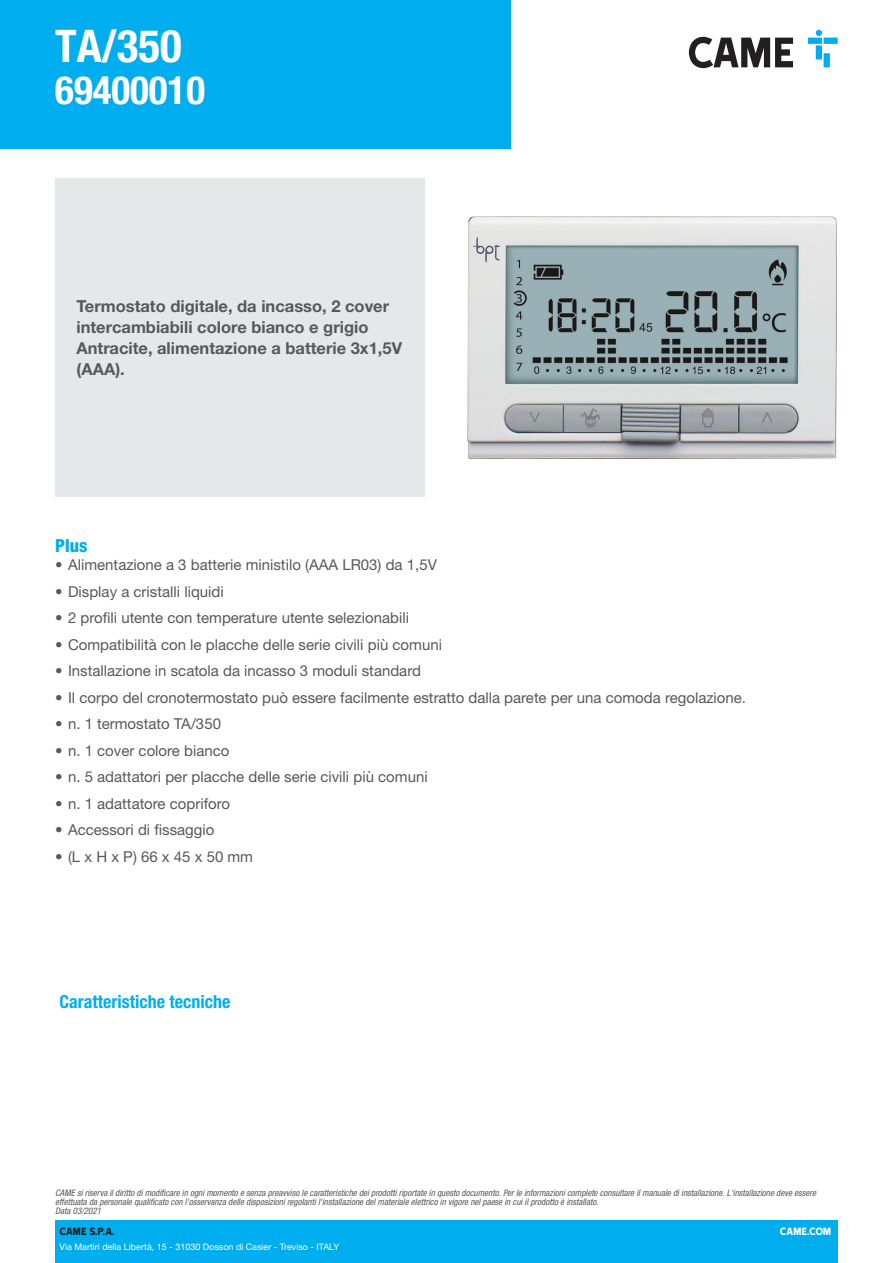
<style>
.page{position:relative;width:893px;height:1263px;background:#fff}
.page>*{position:absolute;margin:0;border:0;box-sizing:border-box;transform-origin:0 0}
.Name{font:700 condensed 45px "Helvetica Neue LTW1 G";color:#fff}
.t1{font:700 condensed 39px "Helvetica Neue LTW1 G";color:#fff}
.t2{font:700 condensed 18px "Helvetica Neue LTW1 G";color:#00aeef}
.t3{font:800 condensed 18px "Helvetica Neue LTW1 G";color:#00aeef}
.Short_Description{font:700 16.5px/21px "Helvetica Neue LTW1 G";color:#57585a}
.t4{font:15px "Helvetica Neue LTW1 G";color:#57585a}
.t5{font:12px "Came Type";color:#231f20}
.t6{font:12px "Came Type";letter-spacing:-.025em;color:#fff}
.t7{font:italic condensed 9px/9px "Helvetica Neue LTW1 G";color:#57585a}
.t8{font:9px "Helvetica Neue LTW1 G";color:#fff}
</style>
<div class="page">
<div style="left:55px;top:1220px;width:783px;height:43px;background:#00aeef"></div>
<div style="left:0;top:0;width:510px;height:149px;background:#00aeef"></div>
<svg style="left:689px;top:37px;width:104px;height:31px"></svg>
<svg style="left:808px;top:30px;width:30px;height:37px"></svg>
<div style="left:55px;top:178px;width:370px;height:318px;background:#e6e7e9"></div>
<img style="left:467px;top:216px;width:369px;height:242px">
<p class="Name" style="left:55px;top:19px;width:128px">TA/350</p>
<p class="t1" style="left:55px;top:67px;width:151px">69400010</p>
<p class="Short_Description" style="left:77px;top:295px;width:327px">Termostato digitale, da incasso, 2 cover intercambiabili colore bianco e grigio Antracite, alimentazione a batterie 3x1,5V (AAA).</p>
<p class="t3" style="left:55px;top:535px;width:34px">Plus</p>
<p class="t4" style="left:55px;top:556px;width:383px">• Alimentazione a 3 batterie ministilo (AAA LR03) da 1,5V</p>
<p class="t4" style="left:55px;top:582px;width:170px">• Display a cristalli liquidi</p>
<p class="t4" style="left:55px;top:609px;width:355px">• 2 profili utente con temperature utente selezionabili</p>
<p class="t4" style="left:55px;top:635px;width:388px">• Compatibilità con le placche delle serie civili più comuni</p>
<p class="t4" style="left:55px;top:662px;width:367px">• Installazione in scatola da incasso 3 moduli standard</p>
<p class="t4" style="left:55px;top:688px;width:692px">• Il corpo del cronotermostato può essere facilmente estratto dalla parete per una comoda regolazione.</p>
<p class="t4" style="left:55px;top:715px;width:167px">• n. 1 termostato TA/350</p>
<p class="t4" style="left:55px;top:741px;width:176px">• n. 1 cover colore bianco</p>
<p class="t4" style="left:55px;top:768px;width:374px">• n. 5 adattatori per placche delle serie civili più comuni</p>
<p class="t4" style="left:55px;top:794px;width:176px">• n. 1 adattatore copriforo</p>
<p class="t4" style="left:55px;top:821px;width:161px">• Accessori di fissaggio</p>
<p class="t4" style="left:55px;top:847px;width:199px">• (L x H x P) 66 x 45 x 50 mm</p>
<p class="t2" style="left:60px;top:990px;width:172px">Caratteristiche tecniche</p>
<p class="t7" style="left:55px;top:1189px;width:762px">CAME si riserva il diritto di modificare in ogni momento e senza preavviso le caratteristiche dei prodotti riportate in questo documento. Per le informazioni complete consultare il manuale di installazione. L'installazione deve essere effettuata da personale qualificato con l'osservanza delle disposizioni regolanti l'installazione del materiale elettrico in vigore nel paese in cui il prodotto è installato.<br>Data 03/2021</p>
<p class="t5" style="left:60px;top:1225px;width:57px">CAME S.P.A.</p>
<p class="t8" style="left:60px;top:1241px;width:281px">Via Martiri della Libertà, 15 - 31030 Dosson di Casier - Treviso - ITALY</p>
<p class="t6" style="left:780px;top:1225px;width:53px">CAME.COM</p>
</div>
